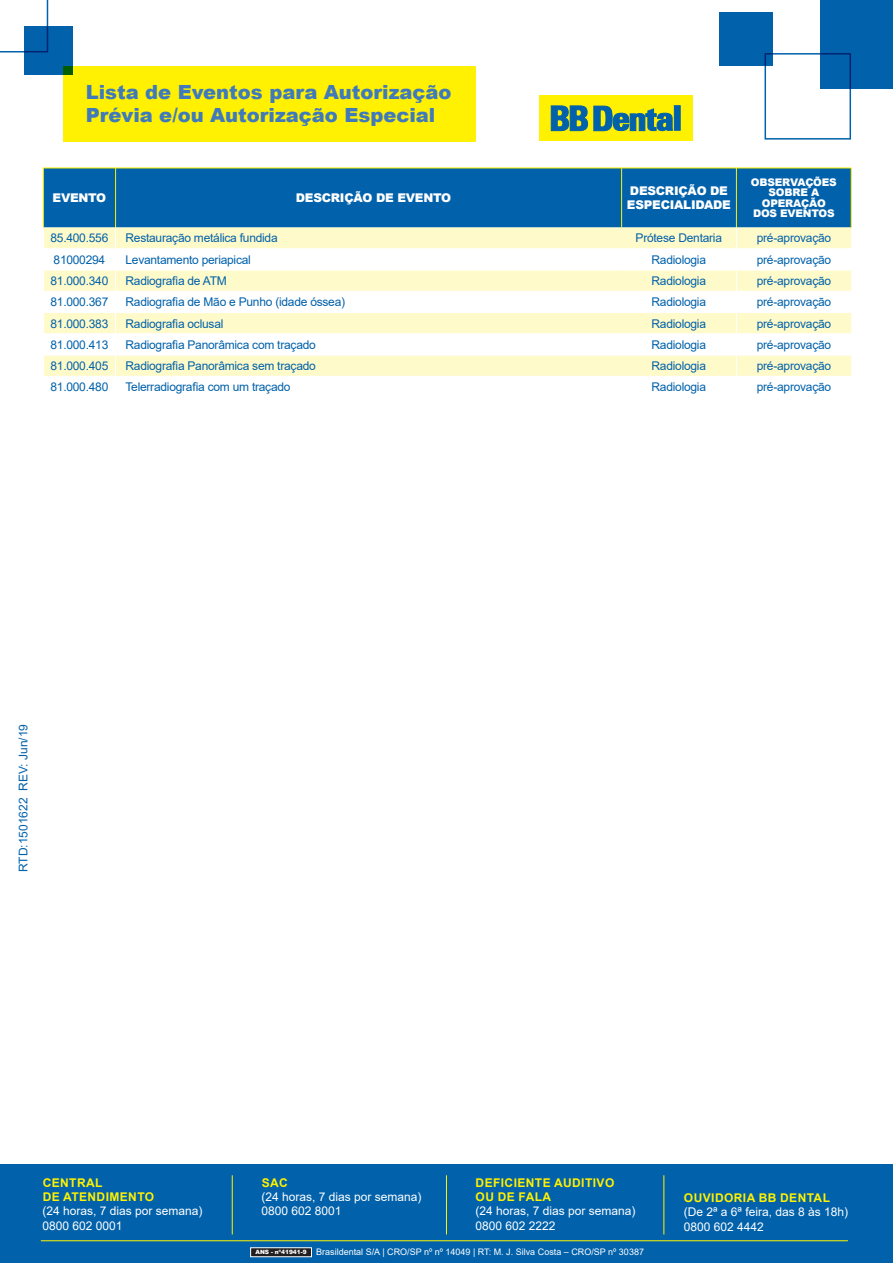
<style>
.page{position:relative;width:893px;height:1263px;background:#fff}
.page>*{position:absolute;margin:0;border:0;box-sizing:border-box;transform-origin:0 0}
.t1{font:900 19.5px/23.4px "Arial";color:#407aba}
.t2{font:12px "Arial";letter-spacing:-.02em;color:#0161aa}
.t3{font:12px "Arial";color:#fff}
.t4{font:700 12px "Arial";letter-spacing:.035em;color:#fff101}
.t5{font:900 12px/13.2px "Arial";letter-spacing:-.02em;color:#fff}
.t6{font:12px "Arial";color:#0161aa}
.t7{font:900 10.5px/10.2px "Arial";letter-spacing:-.02em;color:#fff;text-align:center}
.t8{font:9px "Arial";color:#fff}
.t9{font:900 5.85px "Arial";color:#fff}
</style>
<div class="page">
<div style="left:0;top:1165px;width:893px;height:98px;background:#0161aa"></div>
<div style="left:251px;top:1248px;width:60px;height:9px;background:#231f20"></div>
<div style="left:250px;top:1247px;width:62px;height:10px;border:1px solid #fff"></div>
<hr style="left:232px;top:1175px;width:1px;height:59px;background:#fff101">
<hr style="left:41px;top:1240px;width:807px;height:1px;background:#fff101">
<hr style="left:663px;top:1175px;width:1px;height:59px;background:#fff101">
<hr style="left:446px;top:1175px;width:1px;height:59px;background:#fff101">
<div style="left:820px;top:0;width:73px;height:88px;background:#0161aa"></div>
<div style="left:63px;top:66px;width:412px;height:76px;background:#fff101"></div>
<div style="left:24px;top:26px;width:49px;height:49px;background:#0161aa"></div>
<div style="left:719px;top:12px;width:53px;height:54px;background:#0161aa"></div>
<div style="left:764px;top:53px;width:87px;height:87px;border:2px solid #0161aa"></div>
<svg style="left:0;top:0;width:48px;height:52px"></svg>
<div style="left:540px;top:95px;width:153px;height:46px;background:#fff101"></div>
<svg style="left:551px;top:106px;width:122px;height:25px"></svg>
<div style="left:674px;top:106px;width:6px;height:24px;background:#0161aa"></div>
<div style="left:44px;top:169px;width:807px;height:58px;background:#0161aa"></div>
<div style="left:44px;top:227px;width:807px;height:21px;background:#fffaca"></div>
<svg style="left:44px;top:271px;width:807px;height:105px;fill:#fffaca"></svg>
<hr style="left:43px;top:168px;width:1px;height:59px;background:#fff101">
<hr style="left:736px;top:168px;width:1px;height:59px;background:#fff101">
<hr style="left:115px;top:168px;width:1px;height:59px;background:#fff101">
<hr style="left:43px;top:168px;width:73px;height:1px;background:#fff101">
<hr style="left:116px;top:168px;width:506px;height:1px;background:#fff101">
<hr style="left:622px;top:168px;width:114px;height:1px;background:#fff101">
<hr style="left:621px;top:168px;width:1px;height:59px;background:#fff101">
<hr style="left:736px;top:168px;width:115px;height:1px;background:#fff101">
<hr style="left:851px;top:168px;width:1px;height:59px;background:#fff101">
<hr style="left:43px;top:291px;width:73px;height:1px;background:#fff">
<hr style="left:116px;top:291px;width:506px;height:1px;background:#fff">
<hr style="left:622px;top:291px;width:114px;height:1px;background:#fff">
<hr style="left:736px;top:291px;width:115px;height:1px;background:#fff">
<hr style="left:43px;top:312px;width:73px;height:1px;background:#fff">
<hr style="left:116px;top:312px;width:506px;height:1px;background:#fff">
<hr style="left:622px;top:312px;width:114px;height:1px;background:#fff">
<hr style="left:736px;top:312px;width:115px;height:1px;background:#fff">
<hr style="left:43px;top:333px;width:73px;height:1px;background:#fff">
<hr style="left:116px;top:333px;width:506px;height:1px;background:#fff">
<hr style="left:622px;top:333px;width:114px;height:1px;background:#fff">
<hr style="left:736px;top:333px;width:115px;height:1px;background:#fff">
<hr style="left:43px;top:355px;width:73px;height:1px;background:#fff">
<hr style="left:116px;top:355px;width:506px;height:1px;background:#fff">
<hr style="left:622px;top:355px;width:114px;height:1px;background:#fff">
<hr style="left:736px;top:355px;width:115px;height:1px;background:#fff">
<svg style="left:115px;top:227px;width:1px;height:149px"></svg>
<svg style="left:736px;top:227px;width:1px;height:149px"></svg>
<p class="t1" style="left:86px;top:79px;width:367px">Lista de Eventos para Autorização<br>Prévia e/ou Autorização Especial</p>
<p class="t5" style="left:53px;top:191px;width:55px">EVENTO</p>
<p class="t5" style="left:296px;top:191px;width:157px">DESCRIÇÃO DE EVENTO</p>
<p class="t5" style="left:627px;top:184px;width:105px">DESCRIÇÃO DE<br>ESPECIALIDADE</p>
<p class="t7" style="left:751px;top:177px;width:87px">OBSERVAÇÕES</p>
<p class="t7" style="left:762px;top:187px;width:65px">SOBRE A<br>OPERAÇÃO</p>
<p class="t7" style="left:753px;top:208px;width:83px">DOS EVENTOS</p>
<p class="t2" style="left:50px;top:230px;width:59px">85.400.556</p>
<p class="t2" style="left:125px;top:230px;width:154px">Restauração metálica fundida</p>
<p class="t2" style="left:636px;top:230px;width:88px">Prótese Dentaria</p>
<p class="t2" style="left:757px;top:230px;width:76px">pré-aprovação</p>
<p class="t2" style="left:54px;top:251px;width:53px">81000294</p>
<p class="t2" style="left:125px;top:251px;width:127px">Levantamento periapical</p>
<p class="t2" style="left:651px;top:251px;width:56px">Radiologia</p>
<p class="t2" style="left:757px;top:251px;width:76px">pré-aprovação</p>
<p class="t2" style="left:50px;top:273px;width:59px">81.000.340</p>
<p class="t2" style="left:125px;top:273px;width:103px">Radiografia de ATM</p>
<p class="t2" style="left:651px;top:273px;width:56px">Radiologia</p>
<p class="t2" style="left:757px;top:273px;width:76px">pré-aprovação</p>
<p class="t2" style="left:50px;top:294px;width:59px">81.000.367</p>
<p class="t2" style="left:125px;top:294px;width:221px">Radiografia de Mão e Punho (idade óssea)</p>
<p class="t2" style="left:651px;top:294px;width:56px">Radiologia</p>
<p class="t2" style="left:757px;top:294px;width:76px">pré-aprovação</p>
<p class="t2" style="left:50px;top:315px;width:59px">81.000.383</p>
<p class="t2" style="left:125px;top:315px;width:99px">Radiografia oclusal</p>
<p class="t2" style="left:651px;top:315px;width:56px">Radiologia</p>
<p class="t2" style="left:757px;top:315px;width:76px">pré-aprovação</p>
<p class="t2" style="left:50px;top:336px;width:59px">81.000.413</p>
<p class="t2" style="left:125px;top:336px;width:192px">Radiografia Panorâmica com traçado</p>
<p class="t2" style="left:651px;top:336px;width:56px">Radiologia</p>
<p class="t2" style="left:757px;top:336px;width:76px">pré-aprovação</p>
<p class="t2" style="left:50px;top:358px;width:59px">81.000.405</p>
<p class="t2" style="left:125px;top:358px;width:192px">Radiografia Panorâmica sem traçado</p>
<p class="t2" style="left:651px;top:358px;width:56px">Radiologia</p>
<p class="t2" style="left:757px;top:358px;width:76px">pré-aprovação</p>
<p class="t2" style="left:50px;top:379px;width:59px">81.000.480</p>
<p class="t2" style="left:125px;top:379px;width:167px">Telerradiografia com um traçado</p>
<p class="t2" style="left:651px;top:379px;width:56px">Radiologia</p>
<p class="t2" style="left:757px;top:379px;width:76px">pré-aprovação</p>
<p class="t6" style="left:15px;top:872px;width:150px;rotate:-90deg">RTD:1501622 REV: Jun/19</p>
<p class="t4" style="left:43px;top:1174px;width:61px">CENTRAL</p>
<p class="t4" style="left:43px;top:1188px;width:113px">DE ATENDIMENTO</p>
<p class="t3" style="left:43px;top:1203px;width:162px">(24 horas, 7 dias por semana)</p>
<p class="t3" style="left:43px;top:1217px;width:82px">0800 602 0001</p>
<p class="t4" style="left:262px;top:1174px;width:28px">SAC</p>
<p class="t3" style="left:261px;top:1188px;width:162px">(24 horas, 7 dias por semana)</p>
<p class="t3" style="left:261px;top:1203px;width:82px">0800 602 8001</p>
<p class="t4" style="left:476px;top:1174px;width:140px">DEFICIENTE AUDITIVO</p>
<p class="t4" style="left:476px;top:1188px;width:77px">OU DE FALA</p>
<p class="t3" style="left:475px;top:1203px;width:162px">(24 horas, 7 dias por semana)</p>
<p class="t3" style="left:475px;top:1217px;width:82px">0800 602 2222</p>
<p class="t9" style="left:255px;top:1248px;width:53px">ANS - nº41941-9</p>
<p class="t8" style="left:316px;top:1246px;width:329px">Brasildental S/A | CRO/SP nº nº 14049 | RT: M. J. Silva Costa – CRO/SP nº 30387</p>
<p class="t4" style="left:684px;top:1189px;width:148px">OUVIDORIA BB DENTAL</p>
<p class="t3" style="left:684px;top:1204px;width:166px">(De 2ª a 6ª feira, das 8 às 18h)</p>
<p class="t3" style="left:684px;top:1218px;width:82px">0800 602 4442</p>
</div>
